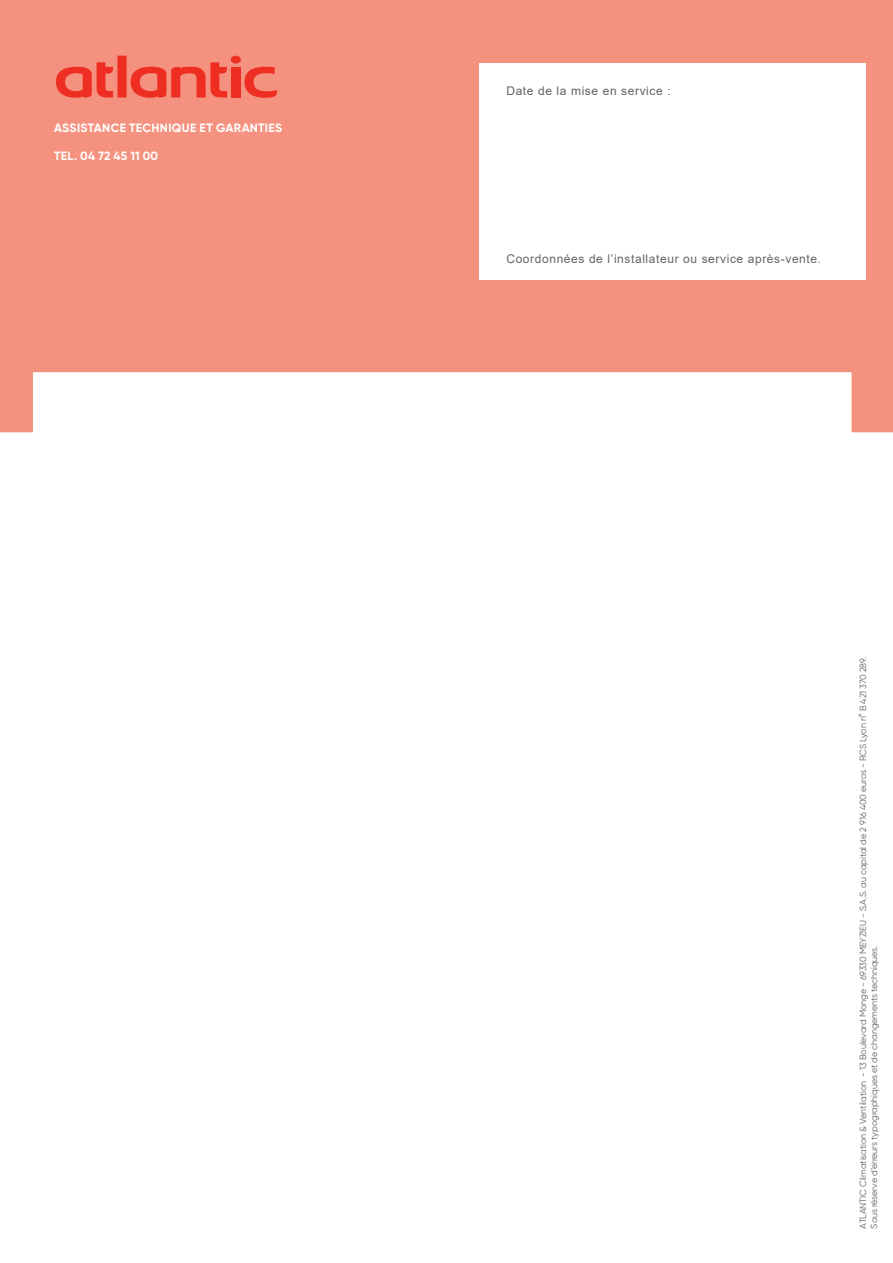
<style>
.page{position:relative;width:893px;height:1263px;background:#fff}
.page>*{position:absolute;margin:0;border:0;box-sizing:border-box;transform-origin:0 0}
.t1{font:12px "Arial";letter-spacing:.05em;color:#636366}
.t2{font:700 12px "Gilroy";letter-spacing:.025em;color:#fff}
.t3{font:9px/10.8px "Gilroy";letter-spacing:-.01em;color:#636366}
</style>
<div class="page">
<svg style="left:0;top:0;width:893px;height:432px;fill:#f5927f"></svg>
<div style="left:479px;top:64px;width:387px;height:216px;background:#fff"></div>
<svg style="left:56px;top:55px;width:221px;height:43px;background:#f16757"></svg>
<h1 class="t2" style="left:54px;top:120px;width:230px">ASSISTANCE TECHNIQUE ET GARANTIES</h1>
<h1 class="t2" style="left:54px;top:149px;width:106px">TEL. 04 72 45 11 00</h1>
<h1 class="t1" style="left:506px;top:82px;width:166px">Date de la mise en service :</h1>
<h1 class="t1" style="left:506px;top:250px;width:316px">Coordonnées de l’installateur ou service après-vente.</h1>
<p class="t3" style="left:858px;top:1228px;width:573px;rotate:-90deg">ATLANTIC Climatisation &amp; Ventilation - 13 Boulevard Monge - 69330 MEYZIEU - S.A.S. au capital de 2 916 400 euros - RCS Lyon n° B 421 370 289.<br>Sous réserve d’erreurs typographiques et de changements techniques.</p>
</div>
